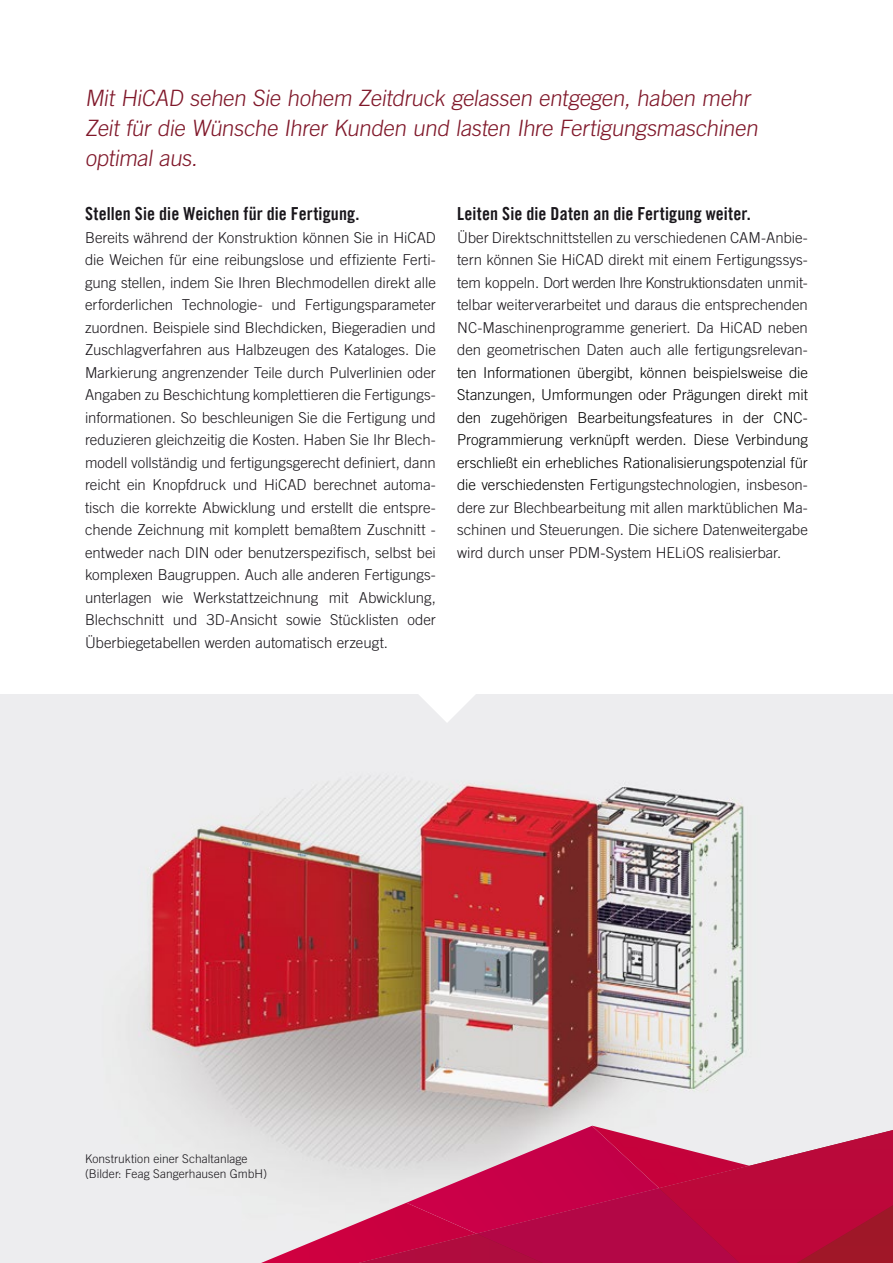
<style>
.page{position:relative;width:893px;height:1263px;background:#fff}
.page>*{position:absolute;margin:0;border:0;box-sizing:border-box;transform-origin:0 0}
.t1{font:300 22.5px "Trade Gothic LT Com";color:#80182a}
.Fließtext{font:18px "Trade Gothic LT Com Bd Cn 20";letter-spacing:.005em;color:#1a171c}
.Fließtext-2{font:300 15px/22.5px "Trade Gothic LT Com";letter-spacing:-.005em;color:#1a171c;text-align:justify}
.Marginalie__Bildunte{font:300 12px "Trade Gothic LT Com";letter-spacing:.005em;color:#1a171c}
.s1{color:#000}
</style>
<div class="page">
<img style="left:0;top:695px;width:893px;height:568px">
<svg style="left:412px;top:694px;width:82px;height:29px"></svg>
<svg style="left:213px;top:1126px;width:680px;height:137px;background:#cb5a7e"></svg>
<p class="t1" style="left:85px;top:85px;width:670px">Mit HiCAD sehen Sie hohem Zeitdruck gelassen entgegen, haben mehr</p>
<p class="t1" style="left:85px;top:115px;width:678px">Zeit für die Wünsche Ihrer Kunden und lasten Ihre Fertigungsmaschinen</p>
<p class="t1" style="left:85px;top:145px;width:118px">optimal aus.</p>
<p class="Fließtext" style="left:85px;top:203px;width:276px">Stellen Sie die Weichen für die Fertigung.</p>
<p class="Fließtext-2" style="left:85px;top:226px;width:352px">Bereits während der Konstruktion können Sie in HiCAD die Weichen für eine reibungslose und effiziente Ferti&shy;gung stellen, indem Sie Ihren Blechmodellen direkt alle erforderlichen Technologie- und Fertigungsparameter zuordnen. Beispiele sind Blechdicken, Biegeradien und Zuschlagverfahren aus Halbzeugen des Kataloges. Die Markierung angrenzender Teile durch Pulverlinien oder Angaben zu Beschichtung komplettieren die Fertigungs&shy;informationen. So beschleunigen Sie die Fertigung und reduzieren gleichzeitig die Kosten. Haben Sie Ihr Blech&shy;modell vollständig und fertigungsgerecht definiert, dann reicht ein Knopfdruck und HiCAD berechnet automa&shy;tisch die korrekte Abwicklung und erstellt die entspre&shy;chende Zeichnung mit komplett bemaßtem Zuschnitt - entweder nach DIN oder benutzerspezifisch, selbst bei komplexen Baugruppen. Auch alle anderen Fertigungs&shy;unterlagen wie Werkstattzeichnung mit Abwicklung, Blechschnitt und 3D-Ansicht sowie Stücklisten oder Überbiegetabellen werden automatisch erzeugt.</p>
<p class="Fließtext" style="left:457px;top:203px;width:295px">Leiten Sie die Daten an die Fertigung weiter.</p>
<p class="Fließtext-2" style="left:457px;top:226px;width:352px">Über Direktschnittstellen zu verschiedenen CAM-Anbie&shy;tern können Sie HiCAD direkt mit einem Fertigungssys&shy;tem koppeln. Dort werden Ihre Konstruktionsdaten unmit&shy;telbar weiterverarbeitet und daraus die entsprechenden NC-Maschinenprogramme generiert. Da HiCAD neben den geometrischen Daten auch alle fertigungsrelevan&shy;<span class="s1">ten Informationen übergibt, können beispielsweise die Stanzungen, Umformungen oder Prägungen direkt mit den zugehörigen Bearbeitungsfeatures in der CNC-Programmierung verknüpft werden. Diese Verbindung erschließt ein erhebliches Rationalisierungspotenzial für die verschiedensten F</span>ertigungstechnologien, insbeson&shy;dere zur Blechbearbeitung mit allen marktüblichen Ma&shy;schinen und Steuerungen. Die sichere Datenweitergabe wird durch unser PDM-System HELiOS realisierbar.</p>
<p class="Marginalie__Bildunte" style="left:85px;top:1151px;width:164px">Konstruktion einer Schaltanlage</p>
<p class="Marginalie__Bildunte" style="left:85px;top:1166px;width:183px">(Bilder: Feag Sangerhausen GmbH)</p>
</div>
